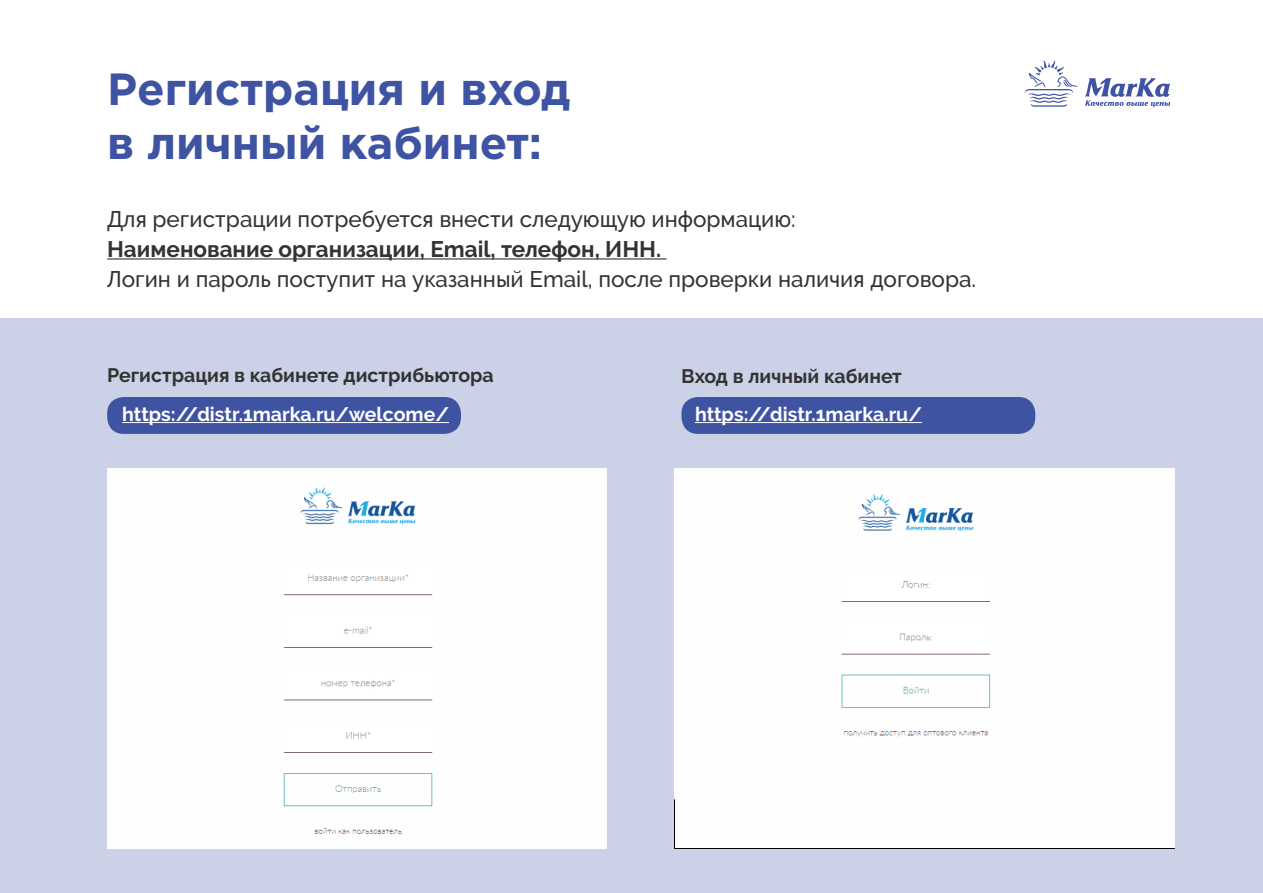
<style>
.page{position:relative;width:1263px;height:893px;background:#fff}
.page>*{position:absolute;margin:0;border:0;box-sizing:border-box;transform-origin:0 0}
.t1{font:700 45px "Gotham Pro";color:#3f53a3}
.t2{font:500 22.5px "Raleway";color:#323332}
.t3{font:700 22.5px "Raleway";color:#323332}
.t4{font:700 19.5px "Raleway";color:#fff}
.t5{font:700 19.5px "Raleway";color:#323332}
</style>
<div class="page">
<hr style="left:107px;top:258px;width:560px;height:2px;background:#323332">
<svg style="left:1084px;top:78px;width:86px;height:29px"></svg>
<svg style="left:1025px;top:60px;width:53px;height:47px"></svg>
<div style="left:0;top:318px;width:1263px;height:574px;background:#cbd1e6"></div>
<div style="left:107px;top:469px;width:500px;height:379px;background:#fefefe"></div>
<div style="left:675px;top:469px;width:499px;height:303px;background:#fefefe"></div>
<div style="left:107px;top:397px;width:354px;height:37px;background:#3f53a3;border-radius:16px"></div>
<div style="left:681px;top:397px;width:354px;height:37px;background:#3f53a3;border-radius:16px"></div>
<hr style="left:695px;top:422px;width:227px;height:1px;background:#fff">
<hr style="left:122px;top:422px;width:327px;height:1px;background:#fff">
<div style="left:675px;top:772px;width:499px;height:76px;background:#fefefe"></div>
<p class="t1" style="left:107px;top:63px;width:465px">Регистрация и вход</p>
<p class="t1" style="left:107px;top:117px;width:437px">в личный кабинет:</p>
<p class="t2" style="left:107px;top:206px;width:690px">Для регистрации потребуется внести следующую информацию:</p>
<p class="t3" style="left:107px;top:236px;width:555px">Наименование организации, Email, телефон, ИНН.</p>
<p class="t2" style="left:107px;top:266px;width:870px">Логин и пароль поступит на указанный Email, после проверки наличия договора.</p>
<p class="t5" style="left:107px;top:364px;width:388px">Регистрация в кабинете дистрибьютора</p>
<p class="t5" style="left:681px;top:365px;width:222px">Вход в личный кабинет</p>
<p class="t4" style="left:122px;top:403px;width:328px">https://distr.1marka.ru/welcome/</p>
<p class="t4" style="left:695px;top:403px;width:228px">https://distr.1marka.ru/</p>
</div>
